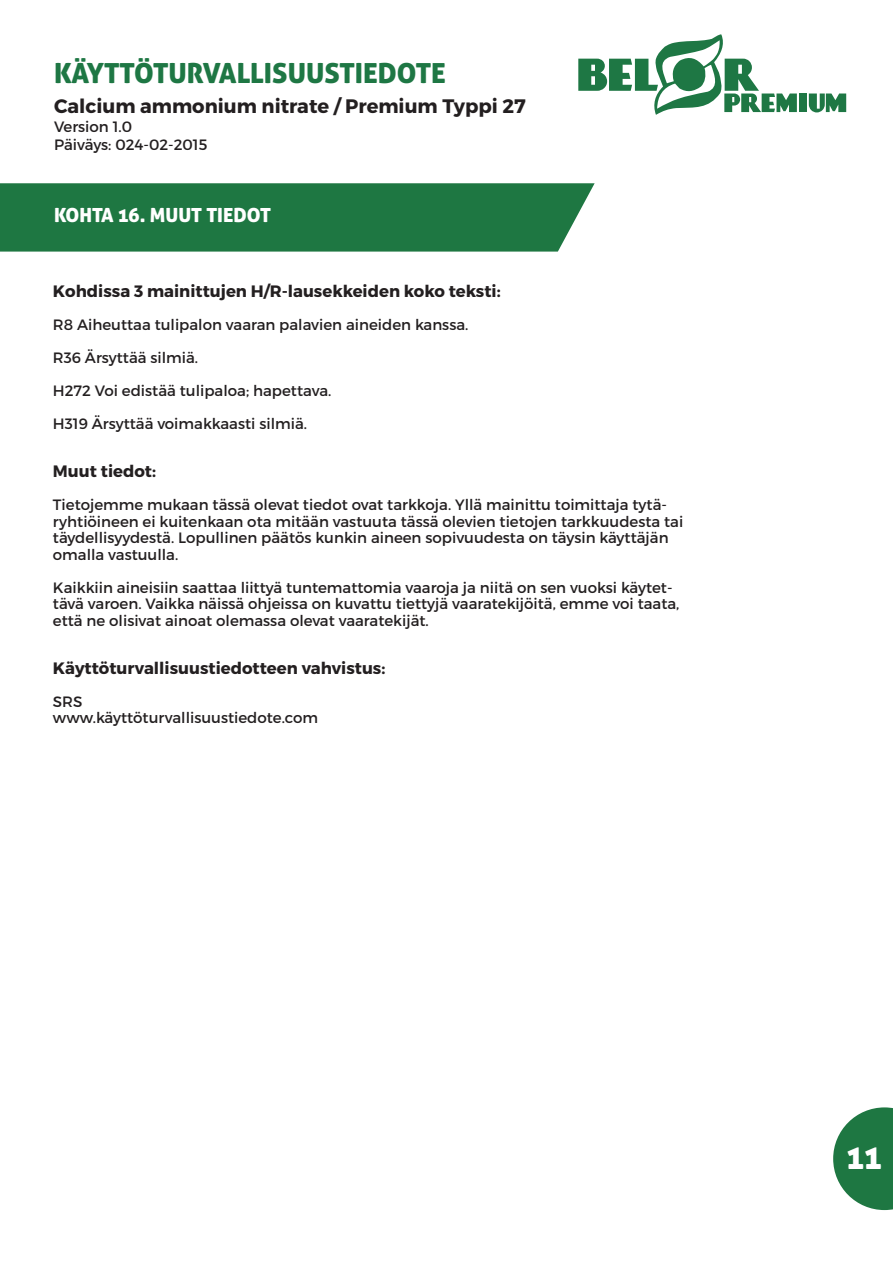
<style>
.page{position:relative;width:893px;height:1263px;background:#fff}
.page>*{position:absolute;margin:0;border:0;box-sizing:border-box;transform-origin:0 0}
.t1{font:33px "Aller Display";color:#fff}
.t2{font:27.75px "Aller Display";color:#1e7744}
.t3{font:700 19.5px "Montserrat";color:#231f20}
.t4{font:19.5px "Aller Display";color:#fff}
.t5{font:700 16.5px "Montserrat";color:#231f20}
.t6{font:15px/16.5px "Montserrat";color:#231f20}
</style>
<div class="page">
<svg style="left:833px;top:1107px;width:60px;height:103px"></svg>
<svg style="left:809px;top:94px;width:37px;height:18px"></svg>
<div style="left:799px;top:93px;width:8px;height:19px;background:#1e7744"></div>
<svg style="left:578px;top:34px;width:219px;height:81px"></svg>
<div style="left:0;top:183px;width:595px;height:69px;background:#1e7742"></div>
<h2 class="t2" style="left:54px;top:56px;width:393px">KÄYTTÖTURVALLISUUSTIEDOTE</h2>
<h3 class="t3" style="left:54px;top:94px;width:473px">Calcium ammonium nitrate / Premium Typpi 27</h3>
<p class="t6" style="left:54px;top:118px;width:155px;line-height:18px">Version 1.0<br>Päiväys: 024-02-2015</p>
<h3 class="t4" style="left:54px;top:203px;width:218px">KOHTA 16. MUUT TIEDOT</h3>
<p class="t5" style="left:53px;top:281px;width:449px">Kohdissa 3 mainittujen H/R-lausekkeiden koko teksti:</p>
<p class="t6" style="left:53px;top:317px;width:417px">R8 Aiheuttaa tulipalon vaaran palavien aineiden kanssa.</p>
<p class="t6" style="left:53px;top:350px;width:147px">R36 Ärsyttää silmiä.</p>
<p class="t6" style="left:53px;top:383px;width:280px">H272 Voi edistää tulipaloa; hapettava.</p>
<p class="t6" style="left:53px;top:416px;width:256px">H319 Ärsyttää voimakkaasti silmiä.</p>
<p class="t5" style="left:53px;top:461px;width:105px">Muut tiedot:</p>
<p class="t6" style="left:53px;top:497px;width:632px">Tietojemme mukaan tässä olevat tiedot ovat tarkkoja. Yllä mainittu toimittaja tytä&shy;ryhtiöineen ei kuitenkaan ota mitään vastuuta tässä olevien tietojen tarkkuudesta tai täydellisyydestä. Lopullinen päätös kunkin aineen sopivuudesta on täysin käyttäjän omalla vastuulla.</p>
<p class="t6" style="left:53px;top:579px;width:628px">Kaikkiin aineisiin saattaa liittyä tuntemattomia vaaroja ja niitä on sen vuoksi käytet&shy;tävä varoen. Vaikka näissä ohjeissa on kuvattu tiettyjä vaaratekijöitä, emme voi taata, että ne olisivat ainoat olemassa olevat vaaratekijät.</p>
<p class="t5" style="left:53px;top:658px;width:334px">Käyttöturvallisuustiedotteen vahvistus:</p>
<p class="t6" style="left:53px;top:693px;width:267px">SRS www.käyttöturvallisuustiedote.com</p>
<h1 class="t1" style="left:847px;top:1136px;width:37px">11</h1>
</div>
